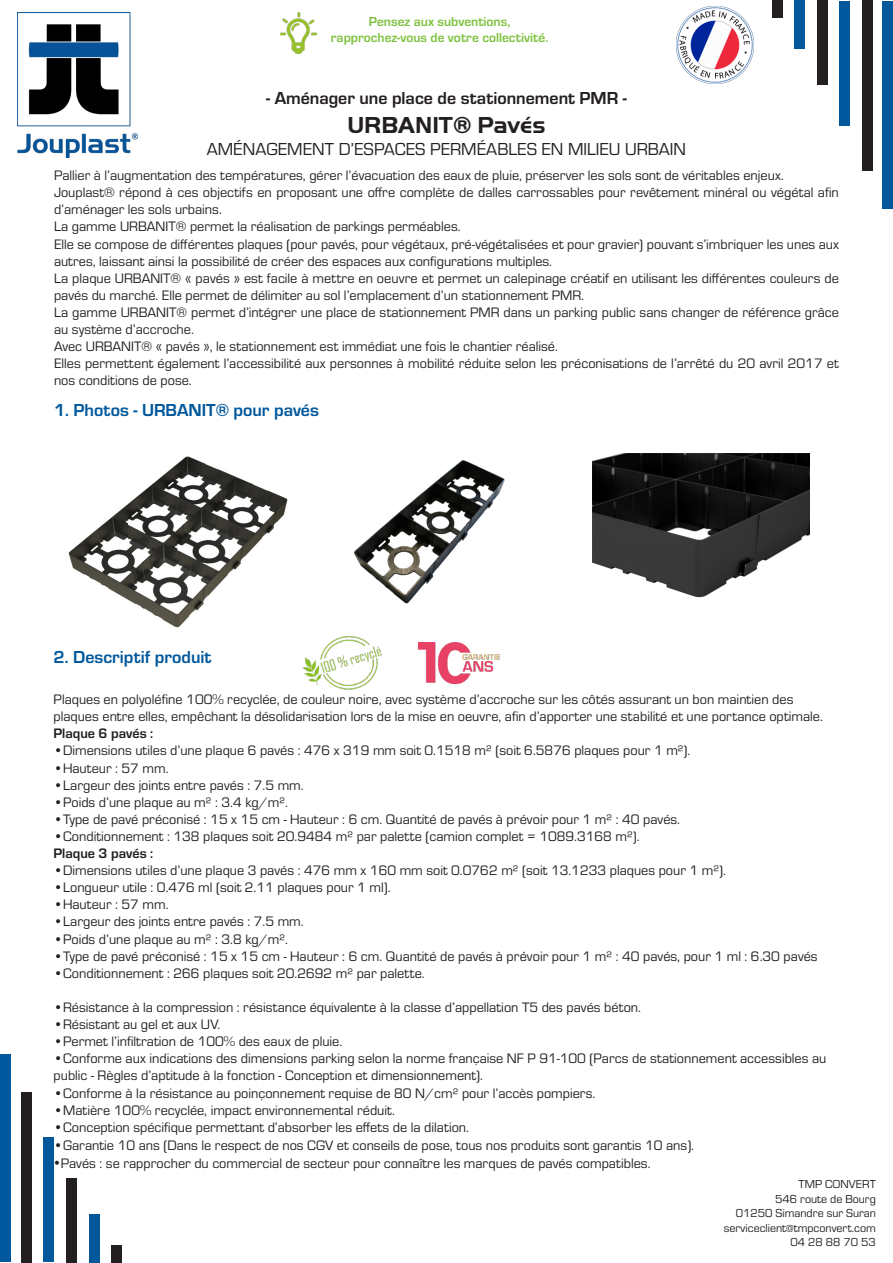
<style>
.page{position:relative;width:893px;height:1263px;background:#fff}
.page>*{position:absolute;margin:0;border:0;box-sizing:border-box;transform-origin:0 0}
.t1{font:700 24px "Handel Got D";letter-spacing:-.005em;color:#231f20}
.t2{font:700 18px "Eurostile";color:#01589c}
.t3{font:18px "Eurostile";color:#231f20}
.t4{font:700 18px "Eurostile";color:#231f20}
.t5{font:14.25px/17.1px "Eurostile";color:#231f20}
.t6{font:700 14.25px "Eurostile";color:#231f20}
.t7{font:700 13.5px "Eurostile";color:#7fc241}
.t8{font:12px "Eurostile";color:#231f20}
.s1{font-family:"Gotham";font-size:15px}
</style>
<div class="page">
<img style="left:302px;top:636px;width:80px;height:54px">
<img style="left:17px;top:13px;width:121px;height:145px">
<div style="left:883px;top:1px;width:10px;height:208px;background:#01589c"></div>
<div style="left:862px;top:0;width:10px;height:170px;background:#231f20"></div>
<div style="left:840px;top:1px;width:10px;height:124px;background:#01589c"></div>
<div style="left:817px;top:1px;width:10px;height:84px;background:#231f20"></div>
<div style="left:795px;top:0;width:10px;height:49px;background:#01589c"></div>
<div style="left:772px;top:0;width:10px;height:17px;background:#231f20"></div>
<div style="left:1px;top:1054px;width:10px;height:208px;background:#01589c"></div>
<div style="left:21px;top:1093px;width:10px;height:170px;background:#231f20"></div>
<div style="left:44px;top:1137px;width:10px;height:125px;background:#01589c"></div>
<div style="left:66px;top:1178px;width:11px;height:84px;background:#231f20"></div>
<div style="left:89px;top:1214px;width:10px;height:49px;background:#01589c"></div>
<div style="left:111px;top:1246px;width:11px;height:17px;background:#231f20"></div>
<img style="left:676px;top:6px;width:77px;height:77px">
<img style="left:418px;top:643px;width:82px;height:41px">
<img style="left:68px;top:456px;width:220px;height:172px">
<img style="left:593px;top:453px;width:217px;height:145px">
<img style="left:354px;top:460px;width:151px;height:144px">
<img style="left:281px;top:12px;width:36px;height:42px">
<p class="t7" style="left:369px;top:11px;width:143px">Pensez aux subventions,</p>
<p class="t7" style="left:331px;top:28px;width:219px">rapprochez-vous de votre collectivité.</p>
<p class="t4" style="left:266px;top:85px;width:362px">- Aménager une place de stationnement PMR -</p>
<p class="t1" style="left:347px;top:112px;width:200px">URBANIT® Pavés</p>
<p class="t3" style="left:207px;top:137px;width:481px">AMÉNAGEMENT D’ESPACES PERMÉABLES EN MILIEU URBAIN</p>
<p class="t5" style="left:54px;top:166px;width:731px">Pallier à l’augmentation des températures, gérer l’évacuation des eaux de pluie, préserver les sols sont de véritables enjeux.</p>
<p class="t5" style="left:54px;top:183px;width:786px">Jouplast® répond à ces objectifs en proposant une offre complète de dalles carrossables pour revêtement minéral ou végétal afin d’aménager les sols urbains.</p>
<p class="t5" style="left:54px;top:217px;width:408px">La gamme URBANIT® permet la réalisation de parkings perméables.</p>
<p class="t5" style="left:54px;top:235px;width:786px">Elle se compose de différentes plaques (pour pavés, pour végétaux, pré-végétalisées et pour gravier) pouvant s’imbriquer les unes aux autres, laissant ainsi la possibilité de créer des espaces aux configurations multiples.</p>
<p class="t5" style="left:54px;top:269px;width:786px">La plaque URBANIT® « pavés » est facile à mettre en oeuvre et permet un calepinage créatif en utilisant les différentes couleurs de pavés du marché. Elle permet de délimiter au sol l’emplacement d’un stationnement PMR.</p>
<p class="t5" style="left:54px;top:303px;width:786px">La gamme URBANIT® permet d’intégrer une place de stationnement PMR dans un parking public sans changer de référence grâce au système d’accroche.</p>
<p class="t5" style="left:54px;top:337px;width:505px">Avec URBANIT® « pavés », le stationnement est immédiat une fois le chantier réalisé.</p>
<p class="t5" style="left:54px;top:354px;width:786px">Elles permettent également l’accessibilité aux personnes à mobilité réduite selon les préconisations de l’arrêté du 20 avril 2017 et nos conditions de pose.</p>
<p class="t2" style="left:54px;top:397px;width:266px">1. Photos - URBANIT® pour pavés</p>
<p class="t2" style="left:54px;top:644px;width:159px">2. Descriptif produit</p>
<p class="t5" style="left:54px;top:690px;width:771px">Plaques en polyoléfine 100% recyclée, de couleur noire, avec système d’accroche sur les côtés assurant un bon maintien des plaques entre elles, empêchant la désolidarisation lors de la mise en oeuvre, afin d’apporter une stabilité et une portance optimale.</p>
<p class="t6" style="left:54px;top:723px;width:101px">Plaque 6 pavés :</p>
<p class="t5" style="left:54px;top:741px;width:638px">•Dimensions utiles d’une plaque 6 pavés : 476 x 319 mm soit 0.1518 m² (soit 6.5876 plaques pour 1 m²).</p>
<p class="t5" style="left:54px;top:759px;width:116px">•Hauteur : 57 mm.</p>
<p class="t5" style="left:54px;top:776px;width:252px">•Largeur des joints entre pavés : 7.5 mm.</p>
<p class="t5" style="left:54px;top:793px;width:236px">•Poids d’une plaque au m² : 3.4 kg/m².</p>
<p class="t5" style="left:54px;top:810px;width:628px">•Type de pavé préconisé : 15 x 15 cm - Hauteur : 6 cm. Quantité de pavés à prévoir pour 1 m² : 40 pavés.</p>
<p class="t5" style="left:54px;top:827px;width:588px">•Conditionnement : 138 plaques soit 20.9484 m² par palette (camion complet = 1089.3168 m²).</p>
<p class="t6" style="left:54px;top:843px;width:101px">Plaque 3 pavés :</p>
<p class="t5" style="left:54px;top:861px;width:674px">•Dimensions utiles d’une plaque 3 pavés : 476 mm x 160 mm soit 0.0762 m² (soit 13.1233 plaques pour 1 m²).</p>
<p class="t5" style="left:54px;top:878px;width:338px">•Longueur utile : 0.476 ml (soit 2.11 plaques pour 1 ml).</p>
<p class="t5" style="left:54px;top:895px;width:116px">•Hauteur : 57 mm.</p>
<p class="t5" style="left:54px;top:912px;width:252px">•Largeur des joints entre pavés : 7.5 mm.</p>
<p class="t5" style="left:54px;top:930px;width:236px">•Poids d’une plaque au m² : 3.8 kg/m².</p>
<p class="t5" style="left:54px;top:947px;width:766px">•Type de pavé préconisé : 15 x 15 cm - Hauteur : 6 cm. Quantité de pavés à prévoir pour 1 m² : 40 pavés, pour 1 ml : 6.30 pavés</p>
<p class="t5" style="left:54px;top:964px;width:373px">•Conditionnement : 266 plaques soit 20.2692 m² par palette.</p>
<p class="t5" style="left:54px;top:998px;width:589px">•Résistance à la compression : résistance équivalente à la classe d’appellation T5 des pavés béton.</p>
<p class="t5" style="left:54px;top:1015px;width:168px">•Résistant au gel et aux UV.</p>
<p class="t5" style="left:54px;top:1032px;width:290px">•Permet l’infiltration de 100% des eaux de pluie.</p>
<p class="t5" style="left:54px;top:1049px;width:774px">•Conforme aux indications des dimensions parking selon la norme française NF P 91-100 (Parcs de stationnement accessibles au public - Règles d’aptitude à la fonction - Conception et dimensionnement).</p>
<p class="t5" style="left:54px;top:1083px;width:543px">•Conforme à la résistance au poinçonnement requise de 80 N/cm² pour l’accès pompiers.</p>
<p class="t5" style="left:54px;top:1101px;width:343px">•Matière 100% recyclée, impact environnemental réduit.</p>
<p class="t5" style="left:54px;top:1118px;width:417px">•Conception spécifique permettant d’absorber les effets de la dilation.</p>
<p class="t5" style="left:54px;top:1136px;width:642px">•Garantie 10 ans (Dans le respect de nos CGV et conseils de pose, tous nos produits sont garantis 10 ans).</p>
<p class="t5" style="left:54px;top:1154px;width:598px"><span class="s1">•</span>Pavés : se rapprocher du commercial de secteur pour connaître les marques de pavés compatibles.</p>
<p class="t8" style="left:798px;top:1176px;width:79px">TMP CONVERT</p>
<p class="t8" style="left:775px;top:1191px;width:102px">546 route de Bourg</p>
<p class="t8" style="left:736px;top:1205px;width:142px">01250 Simandre sur Suran</p>
<p class="t8" style="left:724px;top:1219px;width:154px">serviceclient@tmpconvert.com</p>
<p class="t8" style="left:790px;top:1234px;width:87px">04 28 88 70 53</p>
</div>
